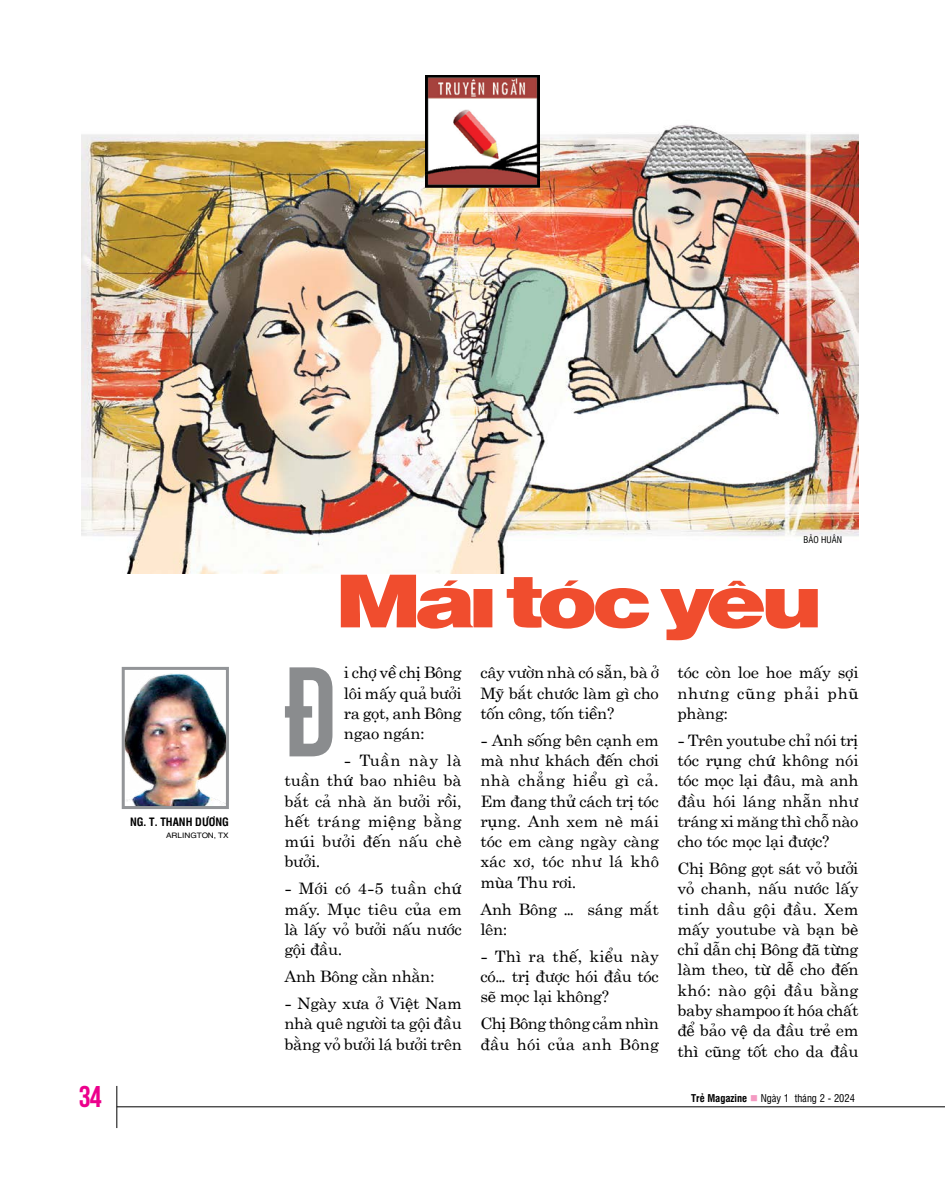
<style>
.page{position:relative;width:945px;height:1188px;background:#fff}
.page>*{position:absolute;margin:0;border:0;box-sizing:border-box;transform-origin:0 0}
.t1{font:127.2px "UTM Bebas";color:#8a8c8e}
.t2{font:30px "UTM Bebas";color:#ec008c}
.t3{font:15.75px/20.2px "Tre Centur Andy";letter-spacing:-.02em;color:#000;text-align:justify;scale:1.05 1}
.t4{font:700 11.25px "UTM Swiss Condensed";color:#000}
.t5{font:10.5px "UTM Swiss Condensed";color:#000}
.t6{font:9px "UTM Swiss Condensed";color:#000}
.t7{font:7.5px "UTM Helve";letter-spacing:-.035em;color:#000;scale:1.1 1}
.s1{font-weight:700}
.s2{color:#f49ac2}
</style>
<div class="page">
<hr style="left:117px;top:1086px;width:1px;height:42px;background:#000">
<hr style="left:117px;top:1107px;width:828px;height:1px;background:#000">
<img style="left:82px;top:125px;width:777px;height:448px">
<svg style="left:341px;top:575px;width:477px;height:65px"></svg>
<img style="left:126px;top:673px;width:99px;height:132px">
<div style="left:122px;top:667px;width:107px;height:142px;border:3px solid #939598"></div>
<img style="left:425px;top:75px;width:115px;height:112px">
<p class="t4" style="left:130px;top:813px;width:100px">NG. T. THANH DƯƠNG</p>
<p class="t7" style="left:166px;top:830px;width:59px">ARLINGTON, TX</p>
<p class="t6" style="left:803px;top:533px;width:40px">BẢO HUÂN</p>
<h1 class="t1" style="left:284px;top:620px;width:53px">Đ</h1>
<p class="t3" style="left:344px;top:661px;width:114px">i chợ về chị Bông lôi mấy quả bưởi ra gọt, anh Bông ngao ngán:</p>
<p class="t3" style="left:284px;top:749px;width:170px;text-indent:59px">- Tuần này là tuần thứ bao nhiêu bà bắt cả nhà ăn bưởi rồi, hết tráng miệng bằng múi bưởi đến nấu chè bưởi.</p>
<p class="t3" style="left:284px;top:877px;width:170px">- Mới có 4-5 tuần chứ mấy. Mục tiêu của em là lấy vỏ bưởi nấu nước gội đầu.</p>
<p class="t3" style="left:284px;top:965px;width:145px">Anh Bông cằn nhằn:</p>
<p class="t3" style="left:284px;top:992px;width:170px">- Ngày xưa ở Việt Nam nhà quê người ta gội đầu bằng vỏ bưởi lá bưởi trên</p>
<p class="t3" style="left:480px;top:661px;width:172px">cây vườn nhà có sẵn, bà ở Mỹ bắt chước làm gì cho tốn công, tốn tiền?</p>
<p class="t3" style="left:480px;top:728px;width:172px">- Anh sống bên cạnh em mà như khách đến chơi nhà chẳng hiểu gì cả.<br>Em đang thử cách trị tóc rụng. Anh xem nè mái tóc em càng ngày càng xác xơ, tóc như lá khô mùa Thu rơi.</p>
<p class="t3" style="left:480px;top:897px;width:172px">Anh Bông … sáng mắt lên:</p>
<p class="t3" style="left:480px;top:944px;width:172px">- Thì ra thế, kiểu này có… trị được hói đầu tóc sẽ mọc lại không?</p>
<p class="t3" style="left:480px;top:1012px;width:172px">Chị Bông thông cảm nhìn đầu hói của anh Bông</p>
<p class="t3" style="left:677px;top:661px;width:174px">tóc còn loe hoe mấy sợi nhưng cũng phải phũ phàng:</p>
<p class="t3" style="left:677px;top:728px;width:174px">- Trên youtube chỉ nói trị tóc rụng chứ không nói tóc mọc lại đâu, mà anh đầu hói láng nhẵn như tráng xi măng thì chỗ nào cho tóc mọc lại được?</p>
<p class="t3" style="left:677px;top:857px;width:174px">Chị Bông gọt sát vỏ bưởi vỏ chanh, nấu nước lấy tinh dầu gội đầu. Xem mấy youtube và bạn bè chỉ dẫn chị Bông đã từng làm theo, từ dễ cho đến khó: nào gội đầu bằng baby shampoo ít hóa chất để bảo vệ da đầu trẻ em thì cũng tốt cho da đầu</p>
<h2 class="t2" style="left:79px;top:1075px;width:25px">34</h2>
<p class="t5" style="left:691px;top:1090px;width:165px"><span class="s1">Trẻ Magazine</span> <span class="s2">■</span> Ngày 1 tháng 2 - 2024</p>
</div>
